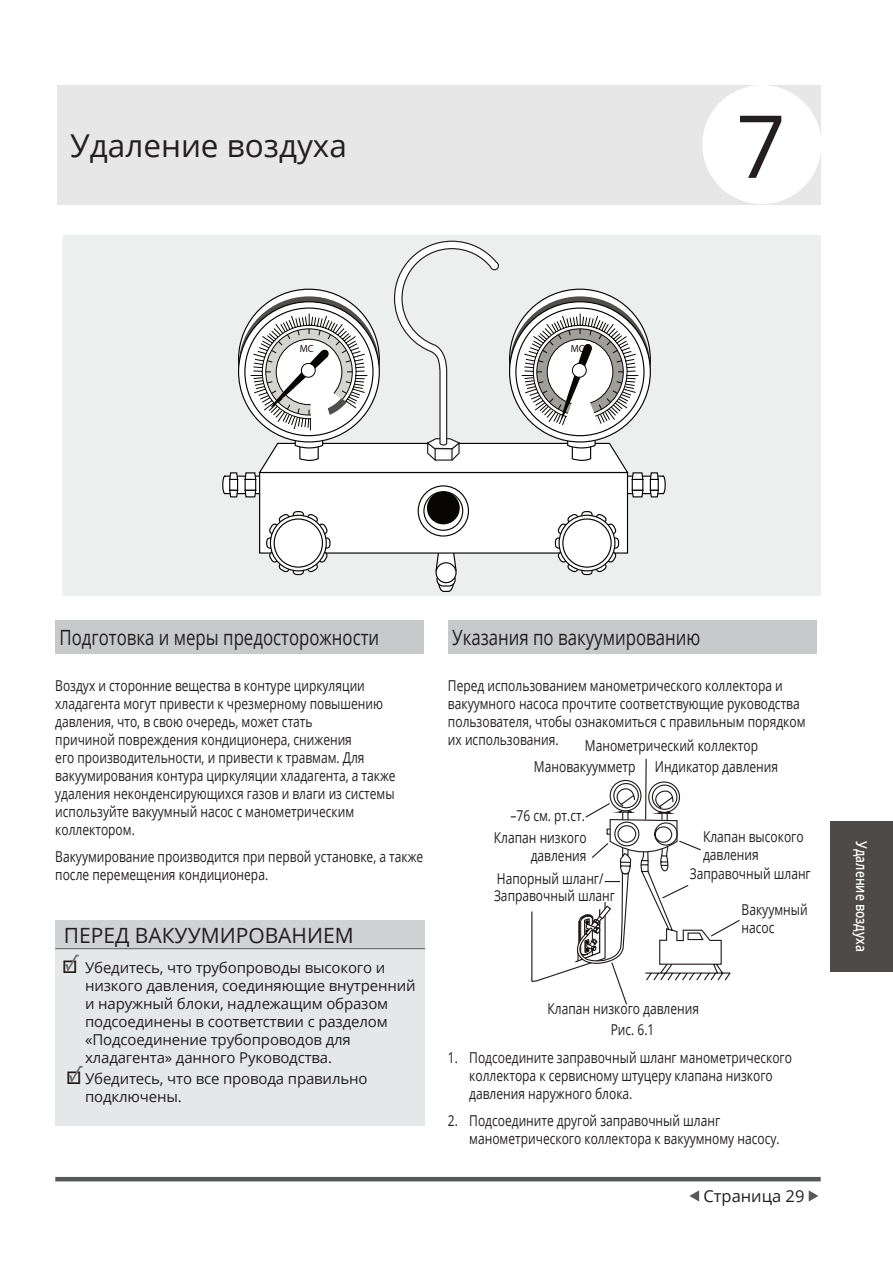
<style>
.page{position:relative;width:893px;height:1263px;background:#fff}
.page>*{position:absolute;margin:0;border:0;box-sizing:border-box;transform-origin:0 0}
.t1{font:87px "Open Sans";color:#231f20}
.t2{font:31.5px "Open Sans";color:#231f20}
.t3{font:21px "Open Sans";color:#231f20;scale:.8 1}
.t4{font:21px "Open Sans";color:#231f20}
.t5{font:16.5px "Open Sans";color:#231f20}
.text{font:15px/18px "Open Sans";color:#231f20;scale:.8 1}
.text-2{font:15px/18px "Open Sans";color:#231f20}
.text-3{font:600 15px "Open Sans";color:#fff;scale:.8 1}
.t6{font:10.35px "Frutiger LT Std";color:#211613;scale:.96 1}
</style>
<div class="page">
<hr style="left:55px;top:1177px;width:766px;height:4px;background:#57585a">
<svg style="left:689px;top:1190px;width:10px;height:11px"></svg>
<svg style="left:809px;top:1190px;width:9px;height:11px"></svg>
<svg style="left:531px;top:758px;width:200px;height:247px"></svg>
<svg style="left:567px;top:802px;width:173px;height:164px"></svg>
<div style="left:62px;top:236px;width:759px;height:360px;background:#edefef"></div>
<div style="left:260px;top:472px;width:367px;height:81px;background:#fff"></div>
<div style="left:259px;top:472px;width:369px;height:82px;border:1px solid #070604"></div>
<svg style="left:222px;top:240px;width:444px;height:258px"></svg>
<svg style="left:418px;top:486px;width:50px;height:50px"></svg>
<div style="left:418px;top:485px;width:51px;height:52px;border:1px solid #070604;border-radius:50%"></div>
<svg style="left:424px;top:492px;width:39px;height:38px"></svg>
<div style="left:423px;top:491px;width:40px;height:40px;border:1px solid #070604;border-radius:50%"></div>
<div style="left:427px;top:492px;width:33px;height:32px;background:#070604;border-radius:50%"></div>
<svg style="left:435px;top:552px;width:22px;height:40px"></svg>
<svg style="left:437px;top:573px;width:18px;height:13px"></svg>
<div style="left:436px;top:573px;width:20px;height:14px;border:1px solid #070604;border-radius:6px"></div>
<div style="left:436px;top:563px;width:20px;height:20px;background:#fff;border-radius:50%"></div>
<div style="left:435px;top:562px;width:22px;height:21px;border:1px solid #070604;border-radius:50%"></div>
<svg style="left:554px;top:511px;width:66px;height:65px"></svg>
<svg style="left:559px;top:515px;width:56px;height:56px"></svg>
<div style="left:558px;top:515px;width:57px;height:56px;border:1px solid #070604;border-radius:50%"></div>
<div style="left:563px;top:519px;width:48px;height:48px;background:#fff;border-radius:50%"></div>
<div style="left:562px;top:518px;width:50px;height:50px;border:1px solid #070604;border-radius:50%"></div>
<svg style="left:266px;top:511px;width:65px;height:65px"></svg>
<svg style="left:270px;top:515px;width:56px;height:56px"></svg>
<div style="left:270px;top:515px;width:57px;height:56px;border:1px solid #070604;border-radius:50%"></div>
<div style="left:274px;top:519px;width:48px;height:48px;background:#fff;border-radius:50%"></div>
<div style="left:274px;top:518px;width:49px;height:50px;border:1px solid #070604;border-radius:50%"></div>
<div style="left:831px;top:821px;width:62px;height:151px;background:#4d4a49"></div>
<div style="left:58px;top:85px;width:763px;height:119px;background:#e7e7e8"></div>
<div style="left:702px;top:85px;width:119px;height:119px;background:#fff;border-radius:50%"></div>
<div style="left:55px;top:621px;width:369px;height:33px;background:#c8c9ca"></div>
<div style="left:55px;top:921px;width:370px;height:28px;background:#d1d2d4"></div>
<div style="left:55px;top:949px;width:370px;height:177px;background:#e6e7e9"></div>
<hr style="left:55px;top:948px;width:370px;height:1px;background:#57585a">
<div style="left:448px;top:621px;width:368px;height:33px;background:#c8c9ca"></div>
<svg style="left:65px;top:955px;width:14px;height:17px"></svg>
<svg style="left:68px;top:1066px;width:15px;height:17px"></svg>
<p class="t2" style="left:70px;top:124px;width:278px">Удаление воздуха</p>
<p class="t6" style="left:300px;top:343px;width:16px">MC</p>
<p class="t6" style="left:571px;top:343px;width:16px">MC</p>
<p class="t1" style="left:736px;top:87px;width:51px">7</p>
<p class="t3" style="left:60px;top:623px;width:401px">Подготовка и меры предосторожности</p>
<p class="text" style="left:55px;top:676px;width:427px">Воздух и сторонние вещества в контуре циркуляции хладагента могут привести к чрезмерному повышению давления, что, в свою очередь, может стать<br>причиной повреждения кондиционера, снижения<br>его производительности, и привести к травмам. Для вакуумирования контура циркуляции хладагента, а также удаления неконденсирующихся газов и влаги из системы используйте вакуумный насос с манометрическим коллектором.</p>
<p class="text" style="left:55px;top:847px;width:461px">Вакуумирование производится при первой установке, а также после перемещения кондиционера.</p>
<p class="t4" style="left:64px;top:921px;width:291px">ПЕРЕД ВАКУУМИРОВАНИЕМ</p>
<p class="text-2" style="left:85px;top:958px;width:332px">Убедитесь, что трубопроводы высокого и низкого давления, соединяющие внутренний и наружный блоки, надлежащим образом подсоединены в соответствии с разделом «Подсоединение трубопроводов для хладагента» данного Руководства.</p>
<p class="text-2" style="left:85px;top:1069px;width:284px">Убедитесь, что все провода правильно подключены.</p>
<p class="t3" style="left:452px;top:623px;width:312px">Указания по вакуумированию</p>
<p class="text" style="left:448px;top:676px;width:448px">Перед использованием манометрического коллектора и вакуумного насоса прочтите соответствующие руководства пользователя, чтобы ознакомиться с правильным порядком их использования.</p>
<p class="text" style="left:585px;top:736px;width:218px">Манометрический коллектор</p>
<p class="text" style="left:534px;top:757px;width:128px">Мановакуумметр</p>
<p class="text" style="left:655px;top:757px;width:156px">Индикатор давления</p>
<p class="text" style="left:510px;top:806px;width:94px">–76 см. рт.ст.</p>
<p class="text" style="left:494px;top:828px;width:117px;text-align:right">Клапан низкого давления</p>
<p class="text" style="left:497px;top:869px;width:135px">Напорный шланг/</p>
<p class="text" style="left:494px;top:886px;width:153px">Заправочный шланг</p>
<p class="text" style="left:703px;top:828px;width:127px">Клапан высокого давления</p>
<p class="text" style="left:690px;top:864px;width:153px">Заправочный шланг</p>
<p class="text" style="left:742px;top:900px;width:84px">Вакуумный</p>
<p class="text" style="left:742px;top:918px;width:43px">насос</p>
<p class="text" style="left:547px;top:999px;width:191px">Клапан низкого давления</p>
<p class="text" style="left:611px;top:1020px;width:56px">Рис. 6.1</p>
<p class="text" style="left:469px;top:1048px;width:405px;text-indent:-21px">1. Подсоедините заправочный шланг манометрического коллектора к сервисному штуцеру клапана низкого давления наружного блока.</p>
<p class="text" style="left:469px;top:1111px;width:389px;text-indent:-21px">2. Подсоедините другой заправочный шланг манометрического коллектора к вакуумному насосу.</p>
<p class="t5" style="left:703px;top:1184px;width:102px">Страница 29</p>
<p class="text-3" style="left:872px;top:841px;width:139px;rotate:90deg">Удаление воздуха</p>
</div>
